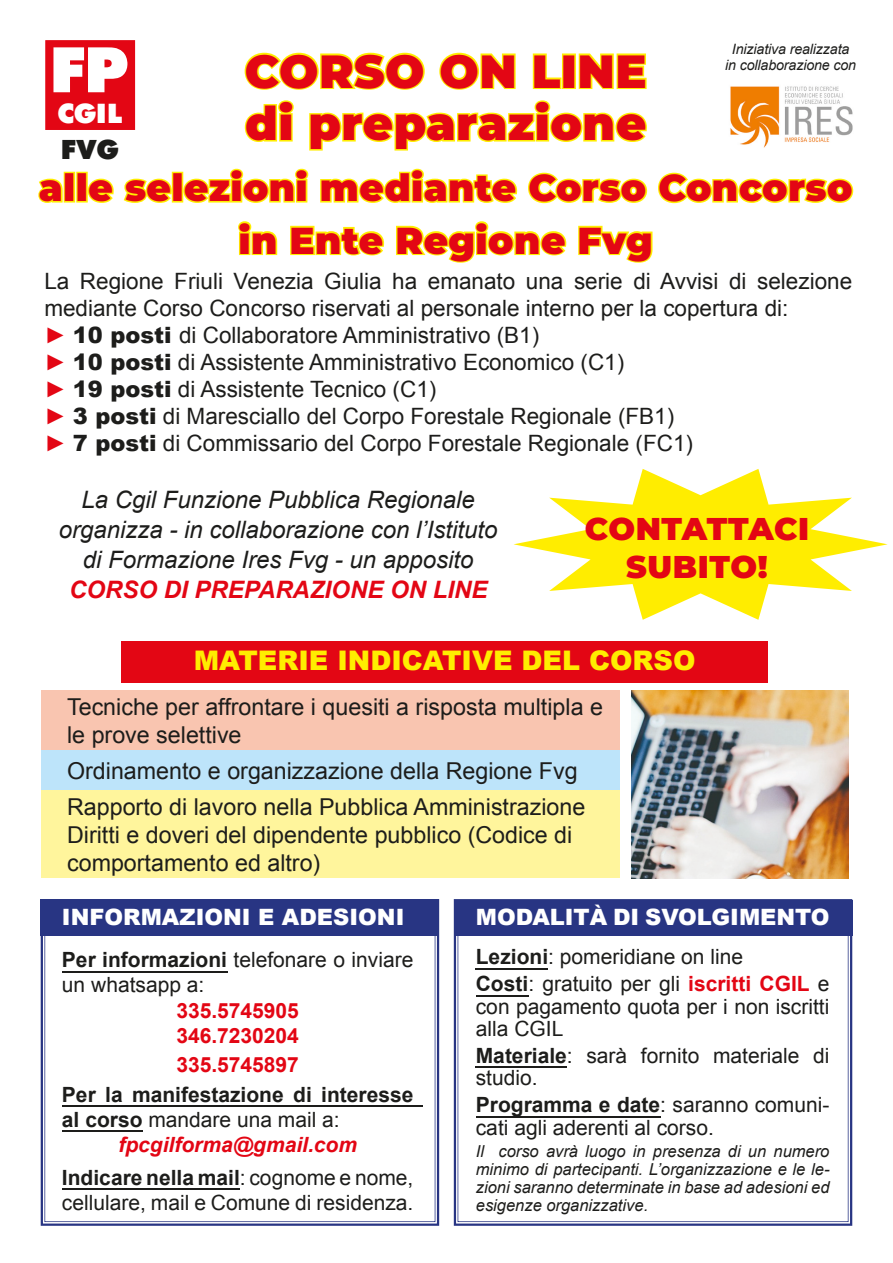
<style>
.page{position:relative;width:893px;height:1263px;background:#fff}
.page>*{position:absolute;margin:0;border:0;box-sizing:border-box;transform-origin:0 0}
.t1{font:800 63.6px "Futura BQ";color:#fff}
.t2{font:900 46.5px/52.5px "Montserrat";letter-spacing:.01em;color:#e30614}
.t3{font:900 37.5px/52.5px "Montserrat";letter-spacing:.01em;color:#e30614;text-align:center}
.t4{font:900 31.5px/37.8px "Montserrat";letter-spacing:.02em;color:#e30614;text-align:center}
.t5{font:800 27.3px "Futura BQ";color:#fff}
.t6{font:900 27px "Arial";color:#ffed00}
.t7{font:800 27px "Futura BQ";color:#1d1d1b}
.t8{font:italic 24px/30px "Arial";color:#1d1d1b;text-align:center}
.t9{font:italic 700 24px "Arial";color:#e30614}
.t10{font:23.25px/27.9px "Arial";color:#1d1d1b}
.t11{font:22.5px/27px "Arial";color:#1d1d1b}
.t12{font:900 22.5px "Arial";color:#fff}
.t13{font:21px/22.5px "Arial";color:#1d1d1b}
.t14{font:700 21px/25.2px "Arial";color:#e30614}
.t15{font:700 21px "Arial";color:#1d1d1b}
.t16{font:italic 700 21px "Arial";color:#e30614}
.t17{font:italic 16.5px/18px "Arial";color:#1d1d1b;text-align:justify}
.t18{font:italic 14.25px/15.8px "Arial";letter-spacing:-.01em;color:#1d1d1b;text-align:center}
.s1{color:#e30614}
.s2{font-weight:900}
.s3{font-weight:700}
.s4{font-weight:700;color:#e30614}
</style>
<div class="page">
<svg style="left:513px;top:469px;width:375px;height:151px"></svg>
<div style="left:121px;top:641px;width:647px;height:41px;background:#e30614"></div>
<div style="left:42px;top:691px;width:578px;height:59px;background:#f9c5b0"></div>
<div style="left:42px;top:750px;width:578px;height:41px;background:#bde4fa"></div>
<div style="left:42px;top:791px;width:578px;height:87px;background:#fff59c"></div>
<div style="left:45px;top:40px;width:91px;height:90px;background:#e30614"></div>
<img style="left:730px;top:86px;width:123px;height:62px">
<svg style="left:244px;top:52px;width:181px;height:38px"></svg>
<svg style="left:439px;top:52px;width:77px;height:38px"></svg>
<svg style="left:532px;top:53px;width:30px;height:36px"></svg>
<div style="left:562px;top:53px;width:14px;height:36px;border:3px solid #ffed00"></div>
<svg style="left:578px;top:53px;width:69px;height:37px"></svg>
<svg style="left:244px;top:100px;width:50px;height:42px"></svg>
<svg style="left:309px;top:100px;width:338px;height:51px"></svg>
<svg style="left:38px;top:177px;width:26px;height:26px"></svg>
<div style="left:64px;top:172px;width:11px;height:31px;border:3px solid #ffed00"></div>
<div style="left:76px;top:172px;width:12px;height:31px;border:3px solid #ffed00"></div>
<svg style="left:86px;top:177px;width:28px;height:26px"></svg>
<svg style="left:123px;top:177px;width:49px;height:26px"></svg>
<div style="left:172px;top:172px;width:11px;height:31px;border:3px solid #ffed00"></div>
<svg style="left:182px;top:168px;width:127px;height:35px"></svg>
<svg style="left:320px;top:168px;width:198px;height:35px"></svg>
<svg style="left:528px;top:172px;width:120px;height:32px"></svg>
<svg style="left:658px;top:172px;width:196px;height:32px"></svg>
<svg style="left:238px;top:221px;width:40px;height:35px"></svg>
<svg style="left:290px;top:225px;width:95px;height:31px"></svg>
<svg style="left:396px;top:221px;width:171px;height:42px"></svg>
<svg style="left:578px;top:225px;width:75px;height:38px"></svg>
<img style="left:632px;top:691px;width:217px;height:187px">
<svg style="left:454px;top:899px;width:398px;height:327px;fill:#2e3b86"></svg>
<svg style="left:458px;top:903px;width:390px;height:319px"></svg>
<svg style="left:41px;top:899px;width:398px;height:327px;fill:#283583"></svg>
<svg style="left:44px;top:903px;width:391px;height:319px"></svg>
<p class="t18" style="left:725px;top:42px;width:133px">Iniziativa realizzata in collaborazione con</p>
<h1 class="t1" style="left:51px;top:33px;width:80px">FP</h1>
<h2 class="t2" style="left:245px;top:42px;width:403px">CORSO ON LINE di preparazione</h2>
<h3 class="t3" style="left:39px;top:159px;width:815px">alle selezioni mediante Corso Concorso in Ente Regione Fvg</h3>
<p class="t5" style="left:58px;top:97px;width:66px">CGIL</p>
<p class="t7" style="left:61px;top:134px;width:59px">FVG</p>
<p class="t11" style="left:44px;top:267px;width:809px">La Regione Friuli Venezia Giulia ha emanato una serie di Avvisi di selezione mediante Corso Concorso riservati al personale interno per la copertura di:<br><span class="s1">►</span> <span class="s2">10 posti</span> di Collaboratore Amministrativo (B1)<br><span class="s1">►</span> <span class="s2">10 posti</span> di Assistente Amministrativo Economico (C1)<br><span class="s1">►</span> <span class="s2">19 posti</span> di Assistente Tecnico (C1)<br><span class="s1">►</span> <span class="s2">3 posti</span> di Maresciallo del Corpo Forestale Regionale (FB1)<br><span class="s1">►</span> <span class="s2">7 posti</span> di Commissario del Corpo Forestale Regionale (FC1)</p>
<p class="t8" style="left:59px;top:484px;width:440px">La Cgil Funzione Pubblica Regionale organizza - in collaborazione con l’Istituto di Formazione Ires Fvg - un apposito</p>
<p class="t9" style="left:69px;top:574px;width:420px">CORSO DI PREPARAZIONE ON LINE</p>
<h3 class="t4" style="left:585px;top:508px;width:226px">CONTATTACI<br>SUBITO!</h3>
<p class="t6" style="left:194px;top:640px;width:503px">MATERIE INDICATIVE DEL CORSO</p>
<p class="t10" style="left:67px;top:693px;width:537px">Tecniche per affrontare i quesiti a risposta multipla e le prove selettive</p>
<p class="t10" style="left:67px;top:753px;width:520px;line-height:36.2px">Ordinamento e organizzazione della Regione Fvg<br>Rapporto di lavoro nella Pubblica Amministrazione</p>
<p class="t10" style="left:67px;top:821px;width:507px">Diritti e doveri del dipendente pubblico (Codice di comportamento ed altro)</p>
<p class="t12" style="left:62px;top:900px;width:344px">INFORMAZIONI E ADESIONI</p>
<p class="t13" style="left:62px;top:947px;width:353px;line-height:25.2px"><span class="s3">Per informazioni</span> telefonare o inviare un whatsapp a:</p>
<p class="t14" style="left:176px;top:998px;width:124px">335.5745905<br>346.7230204</p>
<p class="t14" style="left:176px;top:1053px;width:124px">335.5745897</p>
<p class="t15" style="left:62px;top:1080px;width:353px">Per la manifestazione di interesse</p>
<p class="t13" style="left:62px;top:1108px;width:279px"><span class="s3">al corso</span> mandare una mail a:</p>
<p class="t16" style="left:118px;top:1131px;width:240px">fpcgilforma@gmail.com</p>
<p class="t13" style="left:62px;top:1165px;width:353px;line-height:25.2px"><span class="s3">Indicare nella mail</span>: cognome e nome, cellulare, mail e Comune di residenza.</p>
<p class="t12" style="left:476px;top:900px;width:355px">MODALITÀ DI SVOLGIMENTO</p>
<p class="t13" style="left:476px;top:944px;width:355px;line-height:26.7px"><span class="s3">Lezioni</span>: pomeridiane on line<br><span class="s3">Costi</span>: gratuito per gli <span class="s4">iscritti CGIL</span> e</p>
<p class="t13" style="left:476px;top:995px;width:355px">con pagamento quota per i non iscritti alla CGIL</p>
<p class="t13" style="left:476px;top:1044px;width:355px"><span class="s3">Materiale</span>: sarà fornito materiale di studio.</p>
<p class="t13" style="left:476px;top:1094px;width:355px"><span class="s3">Programma e date</span>: saranno comuni&shy;cati agli aderenti al corso.</p>
<p class="t17" style="left:476px;top:1142px;width:355px">Il corso avrà luogo in presenza di un numero minimo di partecipanti. L’organizzazione e le le&shy;zioni saranno determinate in base ad adesioni ed esigenze organizzative.</p>
</div>
